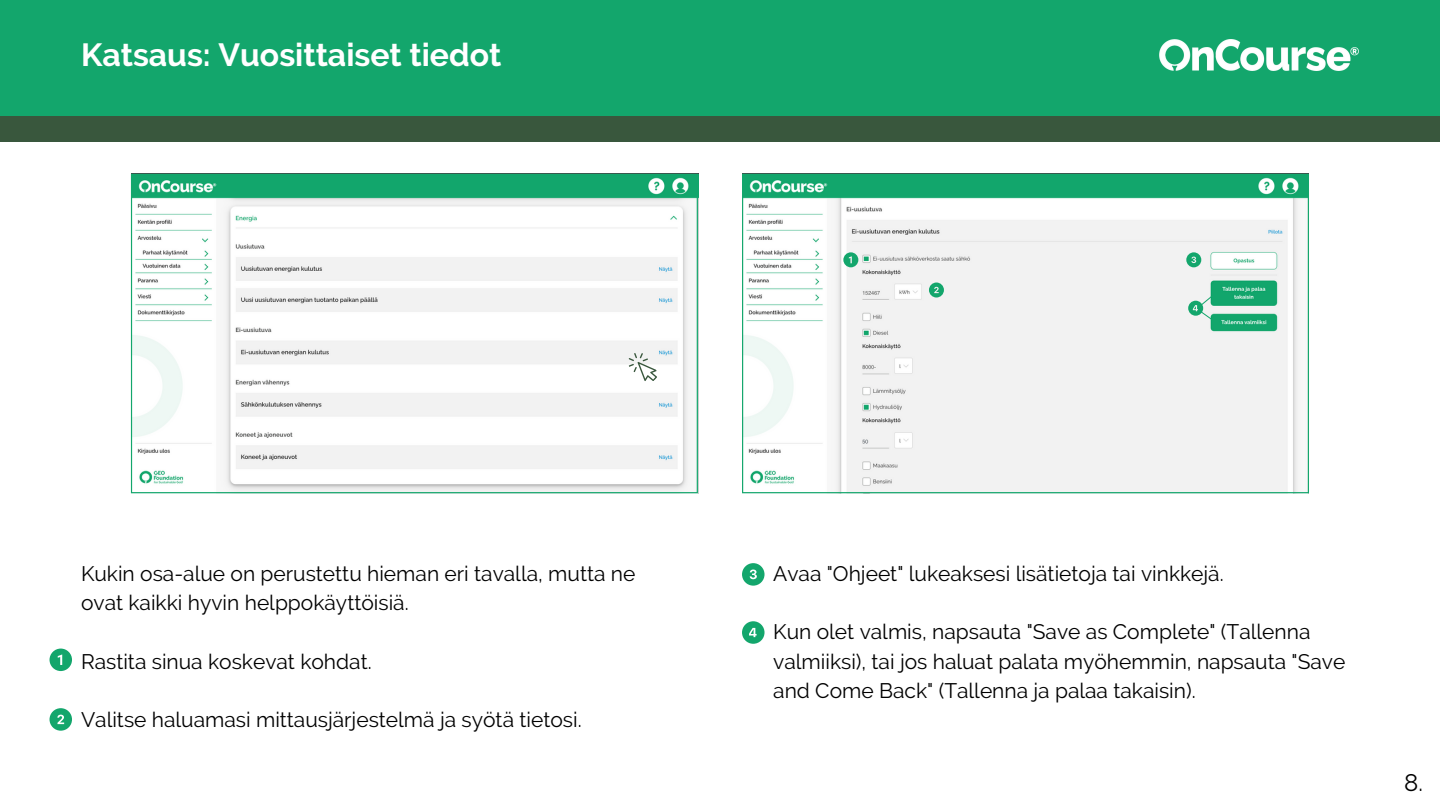
<style>
.page{position:relative;width:1440px;height:810px;background:#fff}
.page>*{position:absolute;margin:0;border:0;box-sizing:border-box;transform-origin:0 0}
.t1{font:700 32px "Raleway";color:#fff}
.t2{font:24px "Raleway";color:#000}
.t3{font:21px/29.2px "Raleway";color:#000}
</style>
<div class="page">
<div style="left:0;top:0;width:1440px;height:117px;background:#13a66c"></div>
<div style="left:0;top:116px;width:1440px;height:26px;background:#39573d"></div>
<img style="left:1159px;top:40px;width:200px;height:31px">
<svg style="left:50px;top:649px;width:22px;height:22px"></svg>
<svg style="left:742px;top:174px;width:567px;height:319px;fill:#f2f2f2"></svg>
<svg style="left:843px;top:252px;width:15px;height:15px"></svg>
<svg style="left:50px;top:708px;width:22px;height:23px"></svg>
<svg style="left:929px;top:283px;width:15px;height:15px"></svg>
<svg style="left:1186px;top:252px;width:15px;height:15px"></svg>
<svg style="left:1188px;top:295px;width:25px;height:25px"></svg>
<svg style="left:742px;top:563px;width:23px;height:23px"></svg>
<svg style="left:742px;top:621px;width:23px;height:23px"></svg>
<svg style="left:131px;top:174px;width:567px;height:319px"></svg>
<p class="t1" style="left:81px;top:36px;width:422px">Katsaus: Vuosittaiset tiedot</p>
<p class="t3" style="left:81px;top:559px;width:556px">Kukin osa-alue on perustettu hieman eri tavalla, mutta ne ovat kaikki hyvin helppokäyttöisiä.</p>
<p class="t3" style="left:81px;top:647px;width:292px">Rastita sinua koskevat kohdat.</p>
<p class="t3" style="left:81px;top:705px;width:502px">Valitse haluamasi mittausjärjestelmä ja syötä tietosi.</p>
<p class="t3" style="left:773px;top:559px;width:452px">Avaa "Ohjeet" lukeaksesi lisätietoja tai vinkkejä.</p>
<p class="t3" style="left:773px;top:617px;width:574px">Kun olet valmis, napsauta "Save as Complete" (Tallenna valmiiksi), tai jos haluat palata myöhemmin, napsauta "Save and Come Back" (Tallenna ja palaa takaisin).</p>
<p class="t2" style="left:1404px;top:768px;width:20px">8.</p>
</div>
